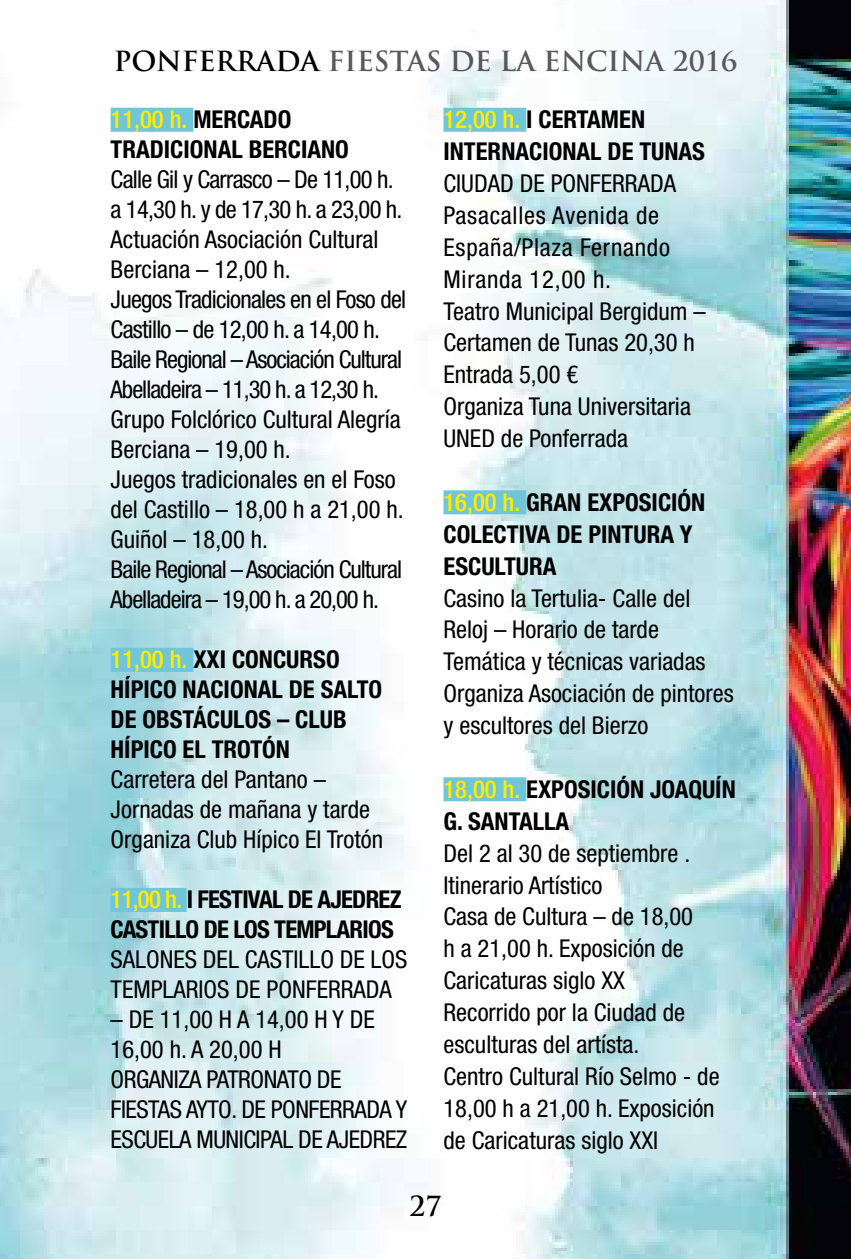
<style>
.page{position:relative;width:851px;height:1259px;background:#fff}
.page>*{position:absolute;margin:0;border:0;box-sizing:border-box;transform-origin:0 0}
.t1{font:700 27px "Trajan Pro";color:#58585a}
.t2{font:700 27px "Trajan Pro";color:#000}
.t3{font:condensed 24.6px/31.8px "Helvetica Neue LT Std";color:#000}
.t4{font:condensed 24.6px/30px "Helvetica Neue LT Std";letter-spacing:-.03em;color:#000}
.t5{font:700 condensed 24.6px/30px "Helvetica Neue LT Std";color:#000}
.t6{font:condensed 24.6px/30px "Helvetica Neue LT Std";letter-spacing:-.02em;color:#000}
.t7{font:700 condensed 24.6px/30px "Helvetica Neue LT Std";letter-spacing:-.03em;color:#000}
.s1{color:#000}
.s2{font-weight:500;color:#ffed00}
</style>
<div class="page">
<img style="left:0;top:0;width:850px;height:1259px">
<div style="left:111px;top:108px;width:82px;height:24px;background:#70c6d6"></div>
<div style="left:111px;top:648px;width:82px;height:24px;background:#70c6d6"></div>
<div style="left:111px;top:888px;width:76px;height:24px;background:#70c6d6"></div>
<div style="left:443px;top:108px;width:83px;height:24px;background:#70c6d6"></div>
<div style="left:443px;top:490px;width:83px;height:24px;background:#70c6d6"></div>
<div style="left:443px;top:777px;width:83px;height:24px;background:#70c6d6"></div>
<p class="t1" style="left:114px;top:45px;width:625px"><span class="s1">PONFERRADA</span> FIESTAS DE LA ENCINA 2016</p>
<p class="t5" style="left:111px;top:104px;width:240px"><span class="s2">11,00 h.</span> MERCADO<br>TRADICIONAL BERCIANO</p>
<p class="t4" style="left:111px;top:164px;width:297px">Calle Gil y Carrasco – De 11,00 h. a 14,30 h. y de 17,30 h. a 23,00 h.<br>Actuación Asociación Cultural<br>Berciana – 12,00 h.<br>Juegos Tradicionales en el Foso del<br>Castillo – de 12,00 h. a 14,00 h.<br>Baile Regional – Asociación Cultural<br>Abelladeira – 11,30 h. a 12,30 h.<br>Grupo Folclórico Cultural Alegría<br>Berciana – 19,00 h.<br>Juegos tradicionales en el Foso del Castillo – 18,00 h a 21,00 h.<br>Guiñol – 18,00 h.<br>Baile Regional – Asociación Cultural<br>Abelladeira – 19,00 h. a 20,00 h.</p>
<p class="t5" style="left:111px;top:644px;width:273px"><span class="s2">11,00 h.</span> XXI CONCURSO<br>HÍPICO NACIONAL DE SALTO<br>DE OBSTÁCULOS – CLUB<br>HÍPICO EL TROTÓN</p>
<p class="t3" style="left:111px;top:764px;width:274px;line-height:30px">Carretera del Pantano –<br>Jornadas de mañana y tarde<br>Organiza Club Hípico El Trotón</p>
<p class="t7" style="left:111px;top:884px;width:292px"><span class="s2">11,00 h.</span> I FESTIVAL DE AJEDREZ<br>CASTILLO DE LOS TEMPLARIOS</p>
<p class="t3" style="left:111px;top:944px;width:298px;line-height:30px">SALONES DEL CASTILLO DE LOS<br>TEMPLARIOS DE PONFERRADA</p>
<p class="t6" style="left:111px;top:1004px;width:298px">– DE 11,00 H A 14,00 H Y DE<br>16,00 h. A 20,00 H<br>ORGANIZA PATRONATO DE<br>FIESTAS AYTO. DE PONFERRADA Y<br>ESCUELA MUNICIPAL DE AJEDREZ</p>
<p class="t5" style="left:443px;top:103px;width:263px;line-height:31.8px"><span class="s2">12,00 h.</span> I CERTAMEN<br>INTERNACIONAL DE TUNAS</p>
<p class="t3" style="left:443px;top:167px;width:264px">CIUDAD DE PONFERRADA<br>Pasacalles Avenida de<br>España/Plaza Fernando<br>Miranda 12,00 h.<br>Teatro Municipal Bergidum –<br>Certamen de Tunas 20,30 h<br>Entrada 5,00 €<br>Organiza Tuna Universitaria<br>UNED de Ponferrada</p>
<p class="t5" style="left:443px;top:486px;width:263px;line-height:31.8px"><span class="s2">16,00 h.</span> GRAN EXPOSICIÓN<br>COLECTIVA DE PINTURA Y<br>ESCULTURA</p>
<p class="t3" style="left:443px;top:582px;width:292px">Casino la Tertulia- Calle del<br>Reloj – Horario de tarde<br>Temática y técnicas variadas<br>Organiza Asociación de pintores y escultores del Bierzo</p>
<p class="t5" style="left:443px;top:773px;width:294px;line-height:31.8px"><span class="s2">18,00 h.</span> EXPOSICIÓN JOAQUÍN<br>G. SANTALLA</p>
<p class="t3" style="left:443px;top:837px;width:277px">Del 2 al 30 de septiembre .<br>Itinerario Artístico<br>Casa de Cultura – de 18,00<br>h a 21,00 h. Exposición de<br>Caricaturas siglo XX<br>Recorrido por la Ciudad de esculturas del artísta.<br>Centro Cultural Río Selmo - de<br>18,00 h a 21,00 h. Exposición de Caricaturas siglo XXI</p>
<p class="t2" style="left:409px;top:1189px;width:34px">27</p>
</div>
